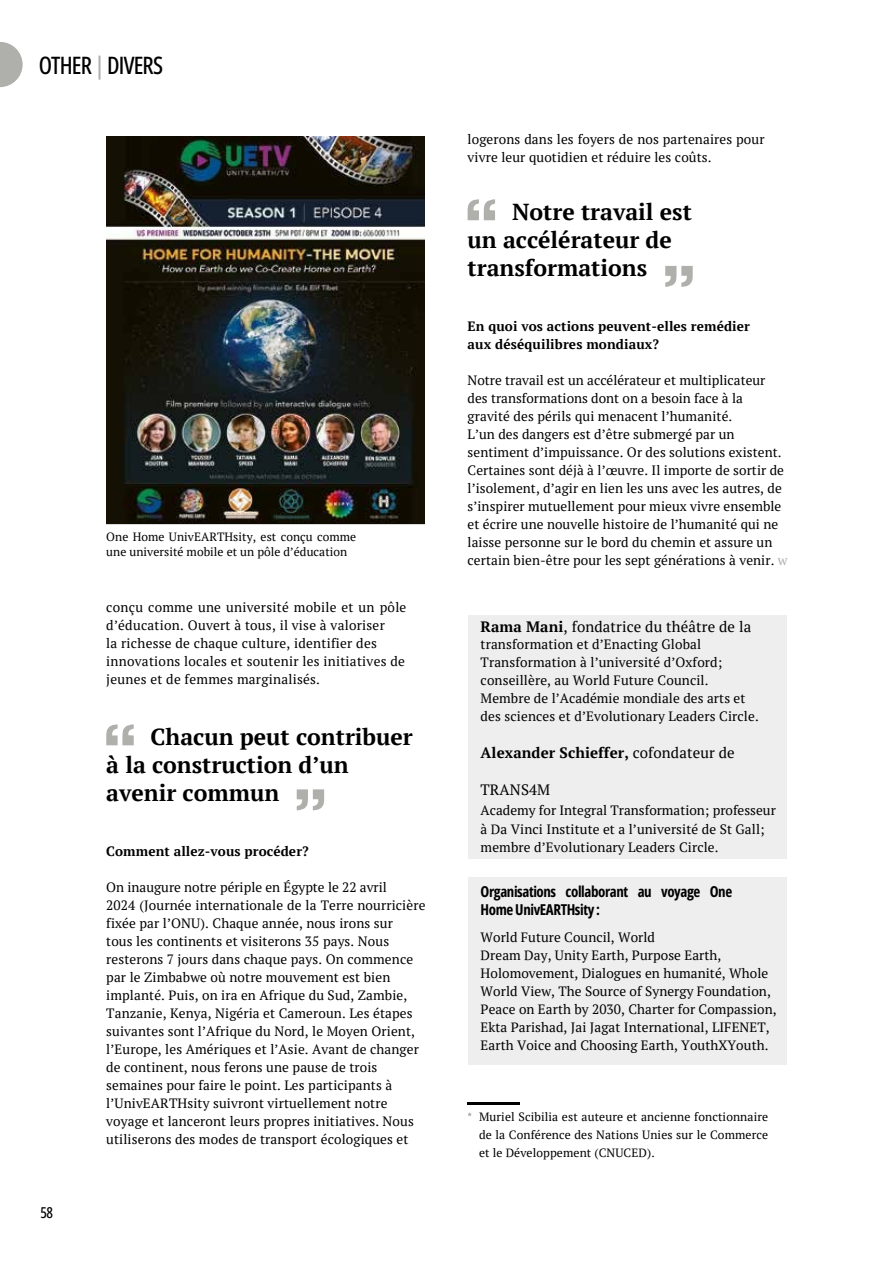
<style>
.page{position:relative;width:893px;height:1264px;background:#fff}
.page>*{position:absolute;margin:0;border:0;box-sizing:border-box;transform-origin:0 0}
.t1{font:500 24px "Open Sans Condensed";letter-spacing:-.035em;color:#000}
.t2{font:700 23.1px/28px "PT Serif";color:#000}
.t3{font:700 15px/18px "Open Sans Condensed";letter-spacing:-.025em;color:#000}
.t4{font:15px "PT Serif";letter-spacing:.01em;color:#000}
.t5{font:700 15px "PT Serif";letter-spacing:.005em;color:#000}
.t6{font:500 15px "Open Sans Condensed";color:#000}
.t7{font:13.5px/18px "PT Serif";letter-spacing:.01em;color:#000}
.t8{font:700 13.5px "PT Serif";letter-spacing:.01em;color:#000}
.t9{font:12px/18px "PT Serif";letter-spacing:.005em;color:#000}
.s1{color:#afafac}
.s2{font-weight:700}
.s3{font-weight:400}
</style>
<div class="page">
<svg style="left:0;top:42px;width:23px;height:45px"></svg>
<hr style="left:467px;top:1102px;width:52px;height:2px;background:#000">
<svg style="left:467px;top:199px;width:28px;height:21px"></svg>
<div style="left:467px;top:615px;width:319px;height:243px;background:#edeeed"></div>
<div style="left:467px;top:877px;width:319px;height:187px;background:#edeeed"></div>
<svg style="left:665px;top:266px;width:27px;height:21px"></svg>
<img style="left:106px;top:136px;width:318px;height:388px">
<svg style="left:106px;top:724px;width:28px;height:21px"></svg>
<svg style="left:297px;top:789px;width:27px;height:21px"></svg>
<p class="t1" style="left:39px;top:48px;width:126px">OTHER<span class="s1">|</span>DIVERS</p>
<p class="t9" style="left:106px;top:529px;width:251px;line-height:14.5px">One Home UnivEARTHsity, est conçu comme une université mobile et un pôle d’éducation</p>
<p class="t7" style="left:106px;top:598px;width:301px">conçu comme une université mobile et un pôle d’éducation. Ouvert à tous, il vise à valoriser</p>
<p class="t7" style="left:106px;top:634px;width:300px">la richesse de chaque culture, identifier des innovations locales et soutenir les initiatives de jeunes et de femmes marginalisés.</p>
<p class="t2" style="left:150px;top:722px;width:264px">Chacun peut contribuer</p>
<p class="t2" style="left:106px;top:750px;width:244px">à la construction d’un avenir commun</p>
<p class="t6" style="left:41px;top:1202px;width:14px">58</p>
<p class="t8" style="left:106px;top:842px;width:204px">Comment allez-vous procéder?</p>
<p class="t7" style="left:106px;top:878px;width:282px">On inaugure notre périple en Égypte le 22 avril</p>
<p class="t7" style="left:106px;top:896px;width:320px">2024 (Journée internationale de la Terre nourricière fixée par l’ONU). Chaque année, nous irons sur</p>
<p class="t7" style="left:106px;top:932px;width:314px">tous les continents et visiterons 35 pays. Nous resterons 7 jours dans chaque pays. On commence par le Zimbabwe où notre mouvement est bien implanté. Puis, on ira en Afrique du Sud, Zambie, Tanzanie, Kenya, Nigéria et Cameroun. Les étapes suivantes sont l’Afrique du Nord, le Moyen Orient, l’Europe, les Amériques et l’Asie. Avant de changer de continent, nous ferons une pause de trois semaines pour faire le point. Les participants à l’UnivEARTHsity suivront virtuellement notre voyage et lanceront leurs propres initiatives. Nous utiliserons des modes de transport écologiques et</p>
<p class="t7" style="left:467px;top:130px;width:298px">logerons dans les foyers de nos partenaires pour vivre leur quotidien et réduire les coûts.</p>
<p class="t2" style="left:512px;top:197px;width:181px">Notre travail est</p>
<p class="t2" style="left:467px;top:225px;width:206px">un accélérateur de transformations</p>
<p class="t8" style="left:467px;top:317px;width:284px">En quoi vos actions peuvent-elles remédier</p>
<p class="t8" style="left:467px;top:335px;width:193px">aux déséquilibres mondiaux?</p>
<p class="t7" style="left:467px;top:371px;width:299px">Notre travail est un accélérateur et multiplicateur des transformations dont on a besoin face à la</p>
<p class="t7" style="left:467px;top:407px;width:266px">gravité des périls qui menacent l’humanité.</p>
<p class="t7" style="left:467px;top:425px;width:321px">L’un des dangers est d’être submergé par un sentiment d’impuissance. Or des solutions existent.<br>Certaines sont déjà à l’œuvre. Il importe de sortir de l’isolement, d’agir en lien les uns avec les autres, de s’inspirer mutuellement pour mieux vivre ensemble et écrire une nouvelle histoire de l’humanité qui ne laisse personne sur le bord du chemin et assure un certain bien-être pour les sept générations à venir. <span class="s1">w</span></p>
<p class="t4" style="left:480px;top:616px;width:272px"><span class="s2">Rama Mani</span>, fondatrice du théâtre de la</p>
<p class="t7" style="left:480px;top:634px;width:243px">transformation et d’Enacting Global<br>Transformation à l’université d’Oxford; conseillère, au World Future Council.</p>
<p class="t7" style="left:480px;top:688px;width:266px">Membre de l’Académie mondiale des arts et</p>
<p class="t7" style="left:480px;top:706px;width:280px">des sciences et d’Evolutionary Leaders Circle.</p>
<p class="t5" style="left:480px;top:742px;width:255px">Alexander Schieffer, <span class="s3">cofondateur de</span></p>
<p class="t4" style="left:480px;top:779px;width:71px">TRANS4M</p>
<p class="t7" style="left:480px;top:801px;width:297px">Academy for Integral Transformation; professeur</p>
<p class="t7" style="left:480px;top:820px;width:285px">à Da Vinci Institute et a l’université de St Gall;</p>
<p class="t7" style="left:480px;top:838px;width:239px">membre d’Evolutionary Leaders Circle.</p>
<p class="t3" style="left:480px;top:882px;width:253px">Organisations collaborant au voyage One<br>HomeUnivEARTHsity :</p>
<p class="t7" style="left:480px;top:928px;width:176px">World Future Council, World</p>
<p class="t7" style="left:480px;top:946px;width:297px">Dream Day, Unity Earth, Purpose Earth, Holomovement, Dialogues en humanité, Whole World View, The Source of Synergy Foundation, Peace on Earth by 2030, Charter for Compassion, Ekta Parishad, Jai Jagat International, LIFENET, Earth Voice and Choosing Earth, YouthXYouth.</p>
<p class="t9" style="left:479px;top:1107px;width:290px;text-align:justify">Muriel Scibilia est auteure et ancienne fonctionnaire de la Conférence des Nations Unies sur le Commerce et le Développement (CNUCED).</p>
</div>
